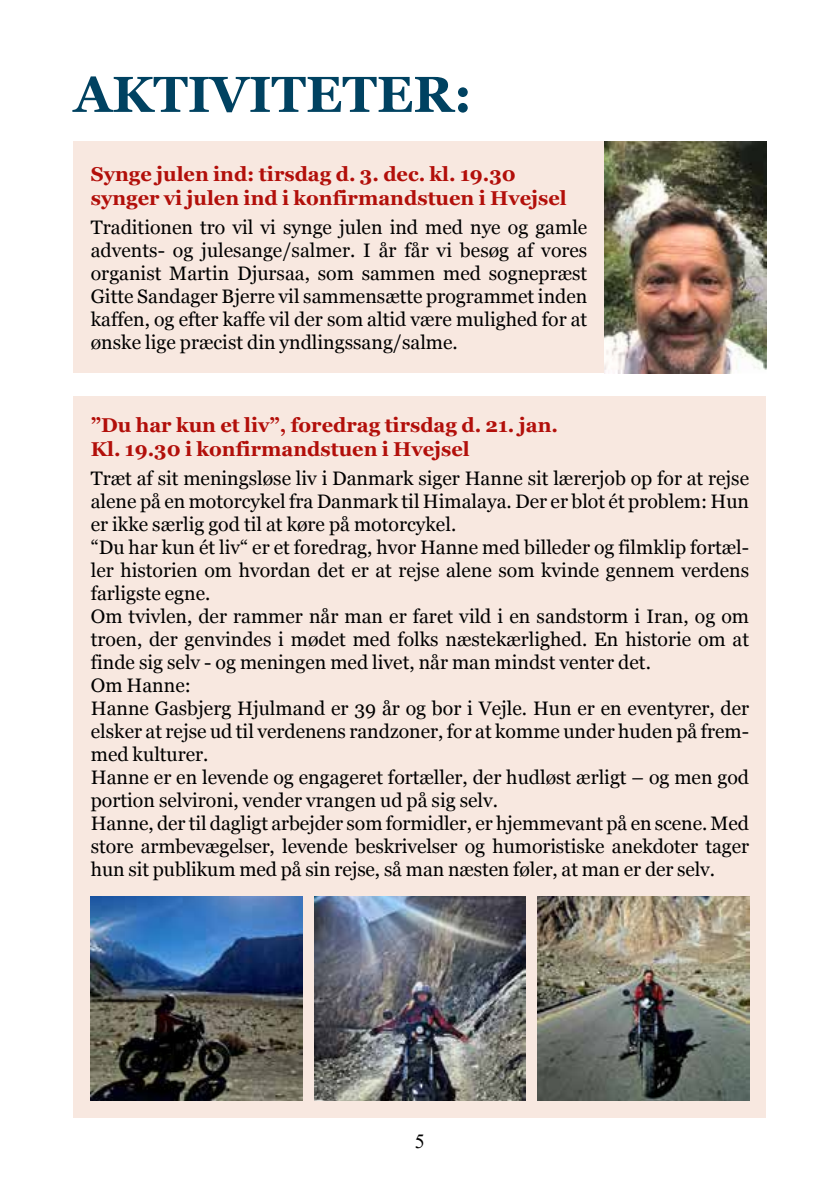
<style>
.page{position:relative;width:840px;height:1191px;background:#fff}
.page>*{position:absolute;margin:0;border:0;box-sizing:border-box;transform-origin:0 0}
.t1{font:700 50.4px "Georgia";color:#004261}
.t2{font:700 20px/24px "Georgia";color:#b20f0a}
.t3{font:20px "Times New Roman";color:#000}
.t4{font:19.6px/23px "Georgia";color:#000;text-align:justify}
</style>
<div class="page">
<div style="left:74px;top:142px;width:691px;height:231px;background:#f8e8e0"></div>
<div style="left:74px;top:396px;width:691px;height:721px;background:#f8e8e0"></div>
<img style="left:604px;top:142px;width:161px;height:231px">
<img style="left:91px;top:896px;width:211px;height:204px">
<img style="left:314px;top:896px;width:211px;height:204px">
<img style="left:537px;top:896px;width:211px;height:204px">
<h1 class="t1" style="left:74px;top:56px;width:399px">AKTIVITETER:</h1>
<p class="t2" style="left:91px;top:161px;width:477px">Synge julen ind: tirsdag d. 3. dec. kl. 19.30 synger vi julen ind i konfirmandstuen i Hvejsel</p>
<p class="t4" style="left:91px;top:214px;width:498px">Traditionen tro vil vi synge julen ind med nye og gamle advents- og julesange/salmer. I år får vi besøg af vores organist Martin Djursaa, som sammen med sognepræst Gitte Sandager Bjerre vil sammensætte programmet inden kaffen, og efter kaffe vil der som altid være mulighed for at ønske lige præcist din yndlingssang/salme.</p>
<p class="t2" style="left:91px;top:412px;width:468px">”Du har kun et liv”, foredrag tirsdag d. 21. jan.<br>Kl. 19.30 i konfirmandstuen i Hvejsel</p>
<p class="t4" style="left:91px;top:465px;width:659px;text-align:left">Træt af sit meningsløse liv i Danmark siger Hanne sit lærerjob op for at rejse alene på en motorcykel fra Danmark til Himalaya. Der er blot ét problem: Hun er ikke særlig god til at køre på motorcykel.<br>“Du har kun ét liv“ er et foredrag, hvor Hanne med billeder og filmklip fortæl&shy;ler historien om hvordan det er at rejse alene som kvinde gennem verdens farligste egne.<br>Om tvivlen, der rammer når man er faret vild i en sandstorm i Iran, og om troen, der genvindes i mødet med folks næstekærlighed. En historie om at finde sig selv - og meningen med livet, når man mindst venter det.<br>Om Hanne:<br>Hanne Gasbjerg Hjulmand er 39 år og bor i Vejle. Hun er en eventyrer, der elsker at rejse ud til verdenens randzoner, for at komme under huden på frem&shy;med kulturer.<br>Hanne er en levende og engageret fortæller, der hudløst ærligt – og men god portion selvironi, vender vrangen ud på sig selv.<br>Hanne, der til dagligt arbejder som formidler, er hjemmevant på en scene. Med store armbevægelser, levende beskrivelser og humoristiske anekdoter tager hun sit publikum med på sin rejse, så man næsten føler, at man er der selv.</p>
<p class="t3" style="left:415px;top:1127px;width:11px">5</p>
</div>
